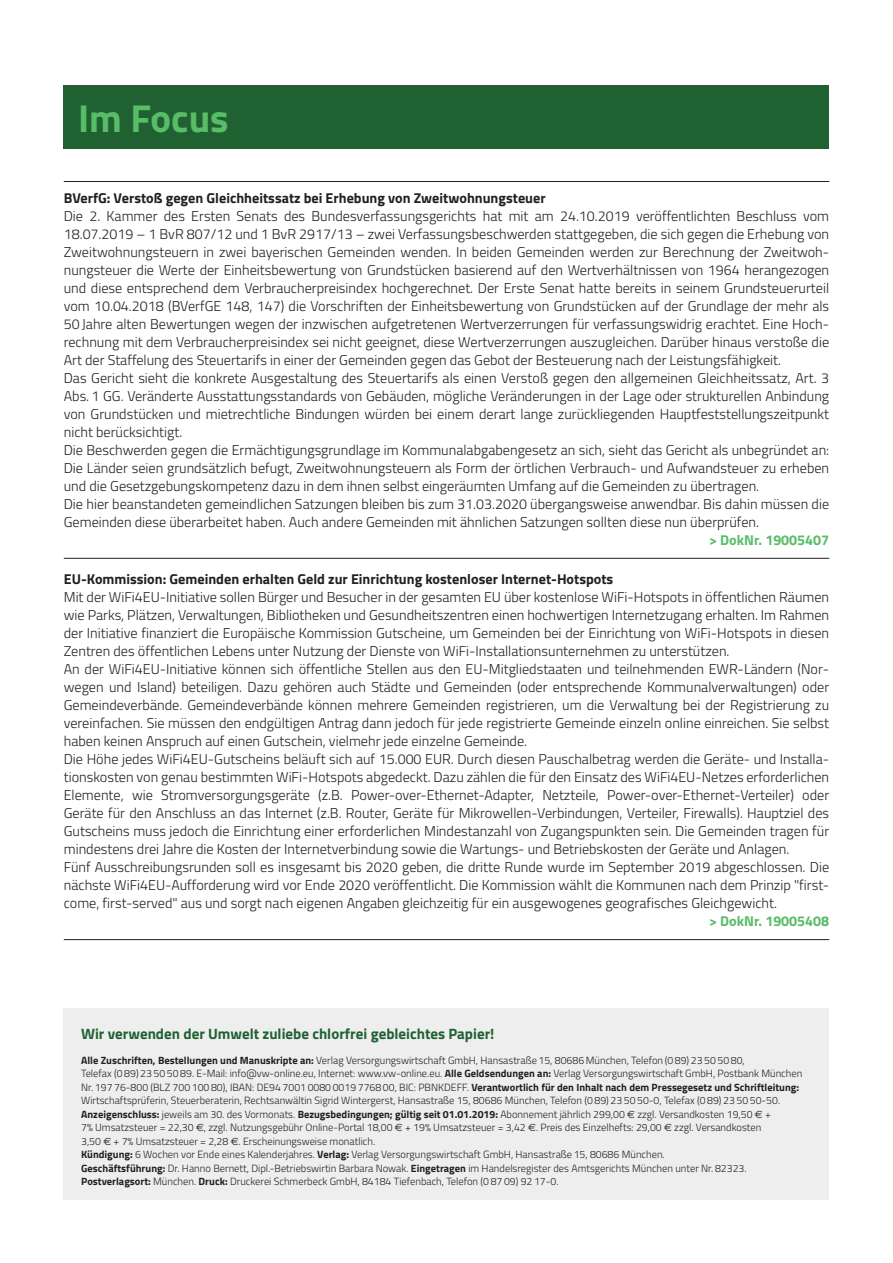
<style>
.page{position:relative;width:893px;height:1263px;background:#fff}
.page>*{position:absolute;margin:0;border:0;box-sizing:border-box;transform-origin:0 0}
.t1{font:700 39px "Titillium Web";color:#59bc68}
.t2{font:700 15px "Titillium Web";color:#206131}
.t3{font:300 14.25px "Titillium Web";color:#231f20}
.t4{font:700 14.25px "Titillium Web";color:#231f20}
.t5{font:700 14.25px "Titillium Web";color:#59bc68}
.t6{font:300 10.5px/13.5px "Titillium Web";color:#231f20}
.s1{font-weight:700}
.s2{font-family:"Euro Sans";font-weight:400}
</style>
<div class="page">
<div style="left:64px;top:1008px;width:765px;height:191px;background:#eeeeef"></div>
<div style="left:64px;top:85px;width:765px;height:64px;background:#206131"></div>
<hr style="left:64px;top:181px;width:765px;height:1px;background:#231f20">
<hr style="left:64px;top:558px;width:765px;height:1px;background:#231f20">
<hr style="left:64px;top:939px;width:765px;height:1px;background:#231f20">
<p class="t1" style="left:78px;top:89px;width:152px">Im Focus</p>
<p class="t4" style="left:64px;top:187px;width:483px">BVerfG: Verstoß gegen Gleichheitssatz bei Erhebung von Zweitwohnungsteuer</p>
<p class="t3" style="left:64px;top:206px;width:767px">Die 2. Kammer des Ersten Senats des Bundesverfassungsgerichts hat mit am 24.10.2019 veröffentlichten Beschluss vom</p>
<p class="t3" style="left:64px;top:224px;width:767px">18.07.2019 – 1 BvR 807/12 und 1 BvR 2917/13 – zwei Verfassungsbeschwerden stattgegeben, die sich gegen die Erhebung von</p>
<p class="t3" style="left:64px;top:242px;width:767px">Zweitwohnungsteuern in zwei bayerischen Gemeinden wenden. In beiden Gemeinden werden zur Berechnung der Zweitwoh-</p>
<p class="t3" style="left:64px;top:260px;width:767px">nungsteuer die Werte der Einheitsbewertung von Grundstücken basierend auf den Wertverhältnissen von 1964 herangezogen</p>
<p class="t3" style="left:64px;top:278px;width:767px">und diese entsprechend dem Verbraucherpreisindex hochgerechnet. Der Erste Senat hatte bereits in seinem Grundsteuerurteil</p>
<p class="t3" style="left:64px;top:296px;width:767px">vom 10.04.2018 (BVerfGE 148, 147) die Vorschriften der Einheitsbewertung von Grundstücken auf der Grundlage der mehr als</p>
<p class="t3" style="left:64px;top:314px;width:767px">50 Jahre alten Bewertungen wegen der inzwischen aufgetretenen Wertverzerrungen für verfassungswidrig erachtet. Eine Hoch-</p>
<p class="t3" style="left:64px;top:332px;width:767px">rechnung mit dem Verbraucherpreisindex sei nicht geeignet, diese Wertverzerrungen auszugleichen. Darüber hinaus verstoße die</p>
<p class="t3" style="left:64px;top:350px;width:719px">Art der Staffelung des Steuertarifs in einer der Gemeinden gegen das Gebot der Besteuerung nach der Leistungsfähigkeit.</p>
<p class="t3" style="left:64px;top:368px;width:767px">Das Gericht sieht die konkrete Ausgestaltung des Steuertarifs als einen Verstoß gegen den allgemeinen Gleichheitssatz, Art. 3</p>
<p class="t3" style="left:64px;top:386px;width:767px">Abs. 1 GG. Veränderte Ausstattungsstandards von Gebäuden, mögliche Veränderungen in der Lage oder strukturellen Anbindung</p>
<p class="t3" style="left:64px;top:404px;width:767px">von Grundstücken und mietrechtliche Bindungen würden bei einem derart lange zurückliegenden Hauptfeststellungszeitpunkt</p>
<p class="t3" style="left:64px;top:422px;width:120px">nicht berücksichtigt.</p>
<p class="t3" style="left:64px;top:440px;width:767px">Die Beschwerden gegen die Ermächtigungsgrundlage im Kommunalabgabengesetz an sich, sieht das Gericht als unbegründet an:</p>
<p class="t3" style="left:64px;top:458px;width:767px">Die Länder seien grundsätzlich befugt, Zweitwohnungsteuern als Form der örtlichen Verbrauch- und Aufwandsteuer zu erheben</p>
<p class="t3" style="left:64px;top:476px;width:697px">und die Gesetzgebungskompetenz dazu in dem ihnen selbst eingeräumten Umfang auf die Gemeinden zu übertragen.</p>
<p class="t3" style="left:64px;top:494px;width:767px">Die hier beanstandeten gemeindlichen Satzungen bleiben bis zum 31.03.2020 übergangsweise anwendbar. Bis dahin müssen die</p>
<p class="t3" style="left:64px;top:512px;width:697px">Gemeinden diese überarbeitet haben. Auch andere Gemeinden mit ähnlichen Satzungen sollten diese nun überprüfen.</p>
<p class="t5" style="left:709px;top:529px;width:122px">&gt; DokNr. 19005407</p>
<p class="t4" style="left:64px;top:568px;width:551px">EU-Kommission: Gemeinden erhalten Geld zur Einrichtung kostenloser Internet-Hotspots</p>
<p class="t3" style="left:64px;top:587px;width:767px">Mit der WiFi4EU-Initiative sollen Bürger und Besucher in der gesamten EU über kostenlose WiFi-Hotspots in öffentlichen Räumen</p>
<p class="t3" style="left:64px;top:605px;width:767px">wie Parks, Plätzen, Verwaltungen, Bibliotheken und Gesundheitszentren einen hochwertigen Internetzugang erhalten. Im Rahmen</p>
<p class="t3" style="left:64px;top:623px;width:767px">der Initiative finanziert die Europäische Kommission Gutscheine, um Gemeinden bei der Einrichtung von WiFi-Hotspots in diesen</p>
<p class="t3" style="left:64px;top:641px;width:667px">Zentren des öffentlichen Lebens unter Nutzung der Dienste von WiFi-Installationsunternehmen zu unterstützen.</p>
<p class="t3" style="left:64px;top:659px;width:767px">An der WiFi4EU-Initiative können sich öffentliche Stellen aus den EU-Mitgliedstaaten und teilnehmenden EWR-Ländern (Nor-</p>
<p class="t3" style="left:64px;top:677px;width:767px">wegen und Island) beteiligen. Dazu gehören auch Städte und Gemeinden (oder entsprechende Kommunalverwaltungen) oder</p>
<p class="t3" style="left:64px;top:695px;width:767px">Gemeindeverbände. Gemeindeverbände können mehrere Gemeinden registrieren, um die Verwaltung bei der Registrierung zu</p>
<p class="t3" style="left:64px;top:713px;width:767px">vereinfachen. Sie müssen den endgültigen Antrag dann jedoch für jede registrierte Gemeinde einzeln online einreichen. Sie selbst</p>
<p class="t3" style="left:64px;top:731px;width:465px">haben keinen Anspruch auf einen Gutschein, vielmehr jede einzelne Gemeinde.</p>
<p class="t3" style="left:64px;top:749px;width:767px">Die Höhe jedes WiFi4EU-Gutscheins beläuft sich auf 15.000 EUR. Durch diesen Pauschalbetrag werden die Geräte- und Installa-</p>
<p class="t3" style="left:64px;top:767px;width:767px">tionskosten von genau bestimmten WiFi-Hotspots abgedeckt. Dazu zählen die für den Einsatz des WiFi4EU-Netzes erforderlichen</p>
<p class="t3" style="left:64px;top:785px;width:767px">Elemente, wie Stromversorgungsgeräte (z.B. Power-over-Ethernet-Adapter, Netzteile, Power-over-Ethernet-Verteiler) oder</p>
<p class="t3" style="left:64px;top:803px;width:767px">Geräte für den Anschluss an das Internet (z.B. Router, Geräte für Mikrowellen-Verbindungen, Verteiler, Firewalls). Hauptziel des</p>
<p class="t3" style="left:64px;top:821px;width:767px">Gutscheins muss jedoch die Einrichtung einer erforderlichen Mindestanzahl von Zugangspunkten sein. Die Gemeinden tragen für</p>
<p class="t3" style="left:64px;top:839px;width:727px">mindestens drei Jahre die Kosten der Internetverbindung sowie die Wartungs- und Betriebskosten der Geräte und Anlagen.</p>
<p class="t3" style="left:64px;top:857px;width:767px">Fünf Ausschreibungsrunden soll es insgesamt bis 2020 geben, die dritte Runde wurde im September 2019 abgeschlossen. Die</p>
<p class="t3" style="left:64px;top:875px;width:767px">nächste WiFi4EU-Aufforderung wird vor Ende 2020 veröffentlicht. Die Kommission wählt die Kommunen nach dem Prinzip "first-</p>
<p class="t3" style="left:64px;top:893px;width:715px">come, first-served" aus und sorgt nach eigenen Angaben gleichzeitig für ein ausgewogenes geografisches Gleichgewicht.</p>
<p class="t5" style="left:709px;top:910px;width:122px">&gt; DokNr. 19005408</p>
<p class="t2" style="left:81px;top:1022px;width:415px">Wir verwenden der Umwelt zuliebe chlorfrei gebleichtes Papier!</p>
<p class="t6" style="left:81px;top:1052px;width:723px"><span class="s1">Alle Zuschriften, Bestellungen und Manuskripte an:</span> Verlag Versorgungswirtschaft GmbH, Hansastraße 15, 80686 München, Telefon (0 89) 23 50 50 80,<br>Telefax (0 89) 23 50 50 89. E-Mail: info@vw-online.eu, Internet: www.vw-online.eu. <span class="s1">Alle Geldsendungen an:</span> Verlag Versorgungswirtschaft GmbH, Postbank München Nr. 197 76-800 (BLZ 700 100 80), IBAN: DE94 7001 0080 0019 7768 00, BIC: PBNKDEFF. <span class="s1">Verantwortlich für den Inhalt nach dem Pressegesetz und Schriftleitung:<br></span>Wirtschaftsprüferin, Steuerberaterin, Rechtsanwältin Sigrid Wintergerst, Hansastraße 15, 80686 München, Telefon (0 89) 23 50 50-0, Telefax (0 89) 23 50 50-50.<br><span class="s1">Anzeigenschluss:</span> jeweils am 30. des Vormonats. <span class="s1">Bezugsbedingungen; gültig seit 01.01.2019:</span> Abonnement jährlich 299,00 <span class="s2">€</span> zzgl. Versandkosten 19,50 <span class="s2">€</span> +<br>7% Umsatzsteuer = 22,30 <span class="s2">€</span>, zzgl. Nutzungsgebühr Online-Portal 18,00 <span class="s2">€</span> + 19% Umsatzsteuer = 3,42 <span class="s2">€</span>. Preis des Einzelhefts: 29,00 <span class="s2">€</span> zzgl. Versandkosten<br>3,50 <span class="s2">€</span> + 7% Umsatzsteuer = 2,28 <span class="s2">€</span>. Erscheinungsweise monatlich.<br><span class="s1">Kündigung:</span> 6 Wochen vor Ende eines Kalenderjahres. <span class="s1">Verlag:</span> Verlag Versorgungswirtschaft GmbH, Hansastraße 15, 80686 München.<br><span class="s1">Geschäftsführung:</span> Dr. Hanno Bernett, Dipl.-Betriebswirtin Barbara Nowak. <span class="s1">Eingetragen</span> im Handelsregister des Amtsgerichts München unter Nr. 82323.<br><span class="s1">Postverlagsort:</span> München. <span class="s1">Druck:</span> Druckerei Schmerbeck GmbH, 84184 Tiefenbach, Telefon (0 87 09) 92 17-0.</p>
</div>
